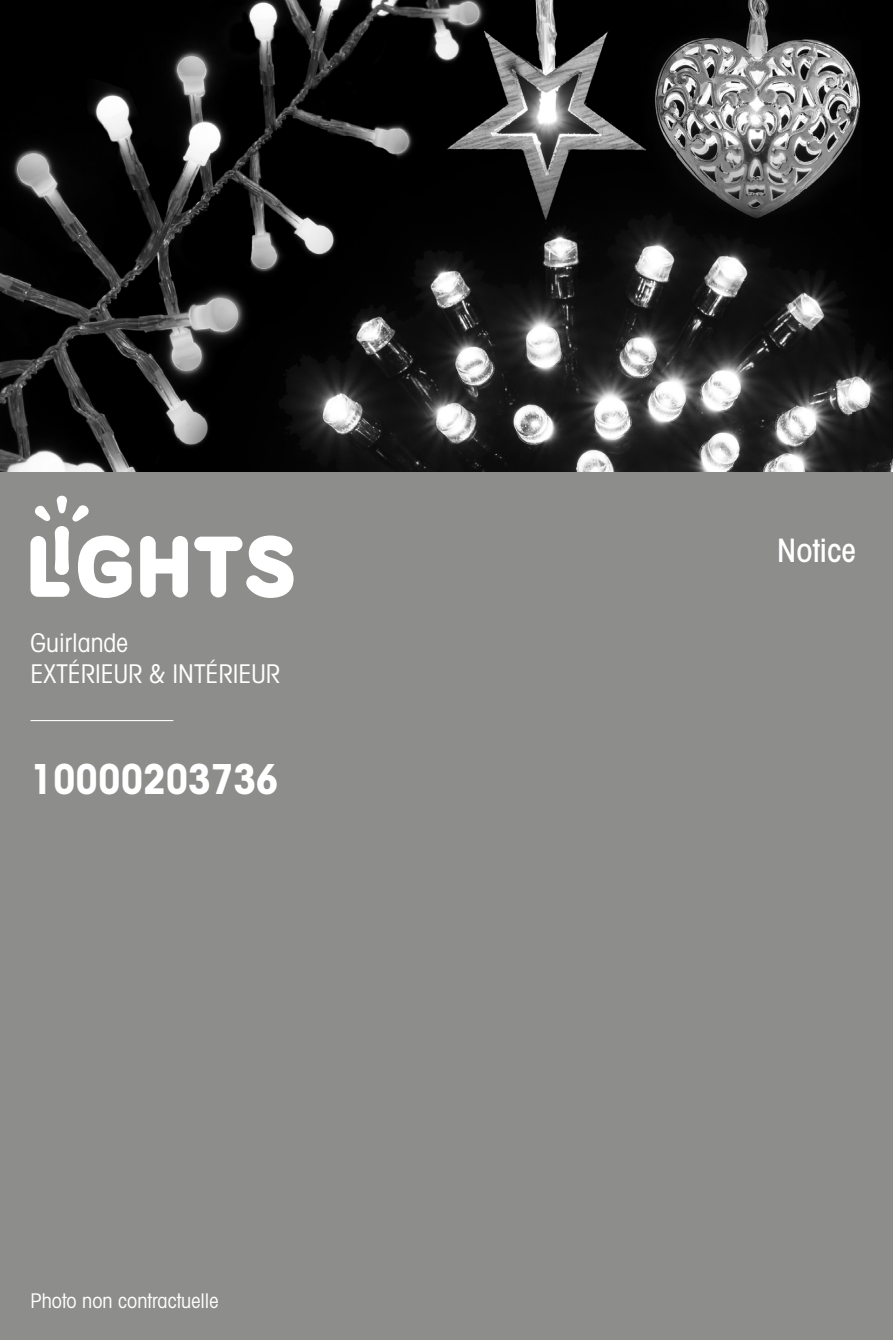
<style>
.page{position:relative;width:893px;height:1340px;background:#fff}
.page>*{position:absolute;margin:0;border:0;box-sizing:border-box;transform-origin:0 0}
.t1{font:700 condensed 40.5px "ITC Avant Garde Std";color:#fff}
.t2{font:500 condensed 32.18px "Avant Garde";color:#fff}
.t3{font:condensed 25.88px/31.1px "Avant Garde";color:#fff}
.t4{font:condensed 20.25px "Avant Garde";color:#fff}
</style>
<div class="page">
<div style="left:0;top:0;width:893px;height:1339px;background:#8d8d8c"></div>
<svg style="left:31px;top:495px;width:101px;height:103px"></svg>
<svg style="left:140px;top:536px;width:48px;height:61px"></svg>
<svg style="left:194px;top:535px;width:100px;height:63px"></svg>
<hr style="left:31px;top:720px;width:142px;height:1px;background:#fff">
<img style="left:0;top:0;width:893px;height:471px">
<p class="t3" style="left:31px;top:626px;width:251px">Guirlande<br>EXTÉRIEUR &amp; INTÉRIEUR</p>
<h1 class="t1" style="left:31px;top:753px;width:249px">10000203736</h1>
<p class="t4" style="left:31px;top:1288px;width:189px">Photo non contractuelle</p>
<p class="t2" style="left:777px;top:530px;width:80px">Notice</p>
</div>
